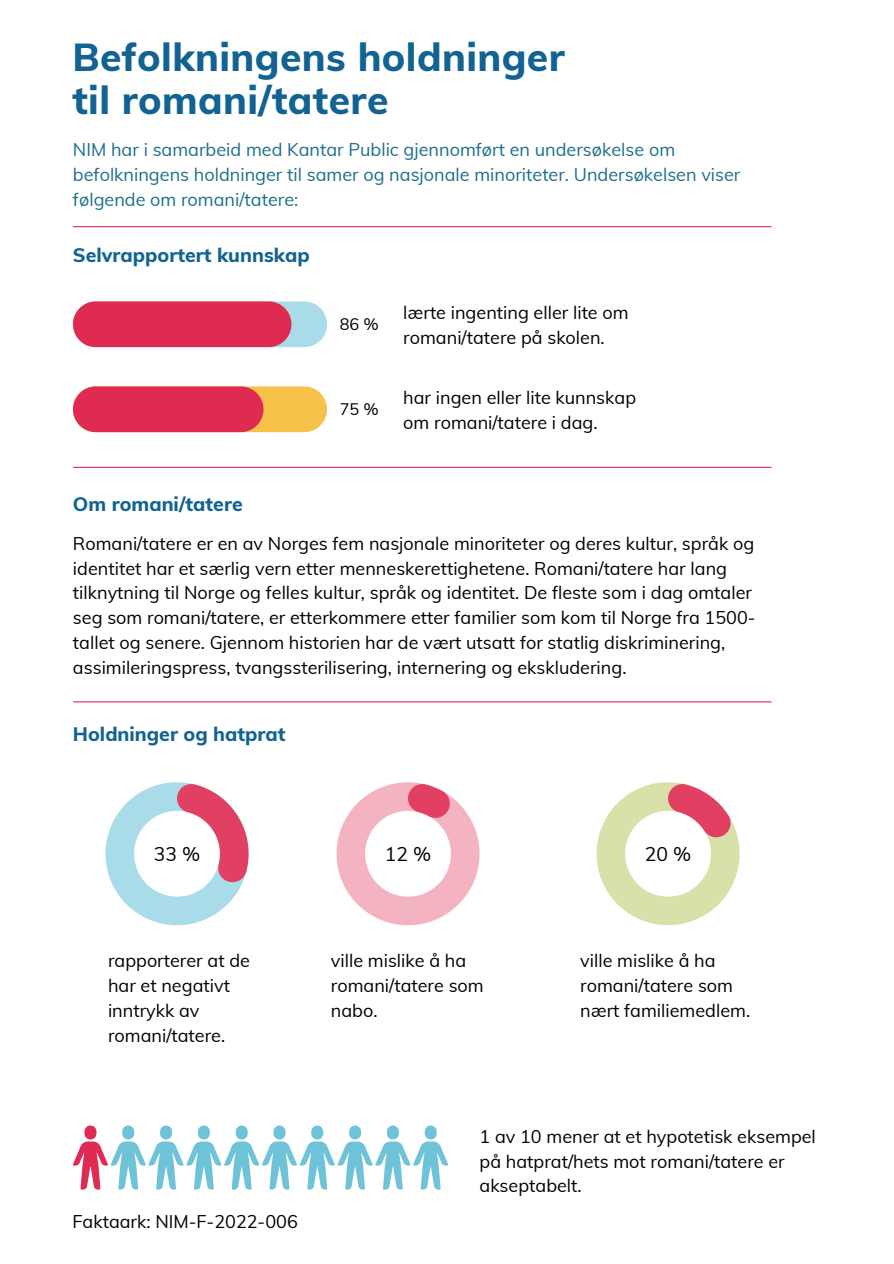
<style>
.page{position:relative;width:894px;height:1264px;background:#fff}
.page>*{position:absolute;margin:0;border:0;box-sizing:border-box;transform-origin:0 0}
.t1{font:800 39px/42.8px "Muli";letter-spacing:.01em;color:#126391}
.t2{font:800 19.5px "Muli";color:#126391}
.t3{font:19.35px "Muli";color:#000}
.t4{font:18px/24.8px "Muli";color:#000}
.t5{font:18px/24.8px "Muli";color:#1d6e8a}
.t6{font:16.35px "Muli";color:#000}
</style>
<div class="page">
<hr style="left:73px;top:226px;width:697px;height:1px;background:#df2a51">
<hr style="left:73px;top:467px;width:697px;height:1px;background:#df2a51">
<svg style="left:73px;top:301px;width:254px;height:46px;background:#d84c6e"></svg>
<svg style="left:73px;top:386px;width:254px;height:46px;background:#e65956"></svg>
<hr style="left:73px;top:701px;width:697px;height:1px;background:#df2a51">
<svg style="left:105px;top:782px;width:143px;height:143px"></svg>
<svg style="left:336px;top:782px;width:143px;height:143px"></svg>
<svg style="left:596px;top:782px;width:143px;height:143px"></svg>
<svg style="left:73px;top:1125px;width:375px;height:64px"></svg>
<h1 class="t1" style="left:72px;top:35px;width:493px">Befolkningens holdninger til romani/tatere</h1>
<p class="t5" style="left:73px;top:137px;width:668px">NIM har i samarbeid med Kantar Public gjennomført en undersøkelse om befolkningens holdninger til samer og nasjonale minoriteter. Undersøkelsen viser følgende om romani/tatere:</p>
<p class="t2" style="left:73px;top:243px;width:238px">Selvrapportert kunnskap</p>
<p class="t2" style="left:73px;top:491px;width:171px">Om romani/tatere</p>
<p class="t6" style="left:339px;top:313px;width:41px">86 %</p>
<p class="t6" style="left:339px;top:398px;width:41px">75 %</p>
<p class="t4" style="left:403px;top:299px;width:227px">lærte ingenting eller lite om romani/tatere på skolen.</p>
<p class="t4" style="left:403px;top:384px;width:234px">har ingen eller lite kunnskap om romani/tatere i dag.</p>
<p class="t4" style="left:73px;top:530px;width:683px">Romani/tatere er en av Norges fem nasjonale minoriteter og deres kultur, språk og identitet har et særlig vern etter menneskerettighetene. Romani/tatere har lang tilknytning til Norge og felles kultur, språk og identitet. De fleste som i dag omtaler seg som romani/tatere, er etterkommere etter familier som kom til Norge fra 1500- tallet og senere. Gjennom historien har de vært utsatt for statlig diskriminering, assimileringspress, tvangssterilisering, internering og ekskludering.</p>
<p class="t2" style="left:73px;top:721px;width:214px">Holdninger og hatprat</p>
<p class="t3" style="left:154px;top:841px;width:48px">33 %</p>
<p class="t3" style="left:384px;top:841px;width:48px">12 %</p>
<p class="t3" style="left:644px;top:841px;width:48px">20 %</p>
<p class="t4" style="left:108px;top:948px;width:143px">rapporterer at de har et negativt inntrykk av romani/tatere.</p>
<p class="t4" style="left:331px;top:948px;width:154px">ville mislike å ha romani/tatere som nabo.</p>
<p class="t4" style="left:580px;top:948px;width:171px">ville mislike å ha romani/tatere som nært familiemedlem.</p>
<p class="t4" style="left:72px;top:1208px;width:227px">Faktaark: NIM-F-2022-006</p>
<p class="t4" style="left:479px;top:1123px;width:338px">1 av 10 mener at et hypotetisk eksempel på hatprat/hets mot romani/tatere er akseptabelt.</p>
</div>
